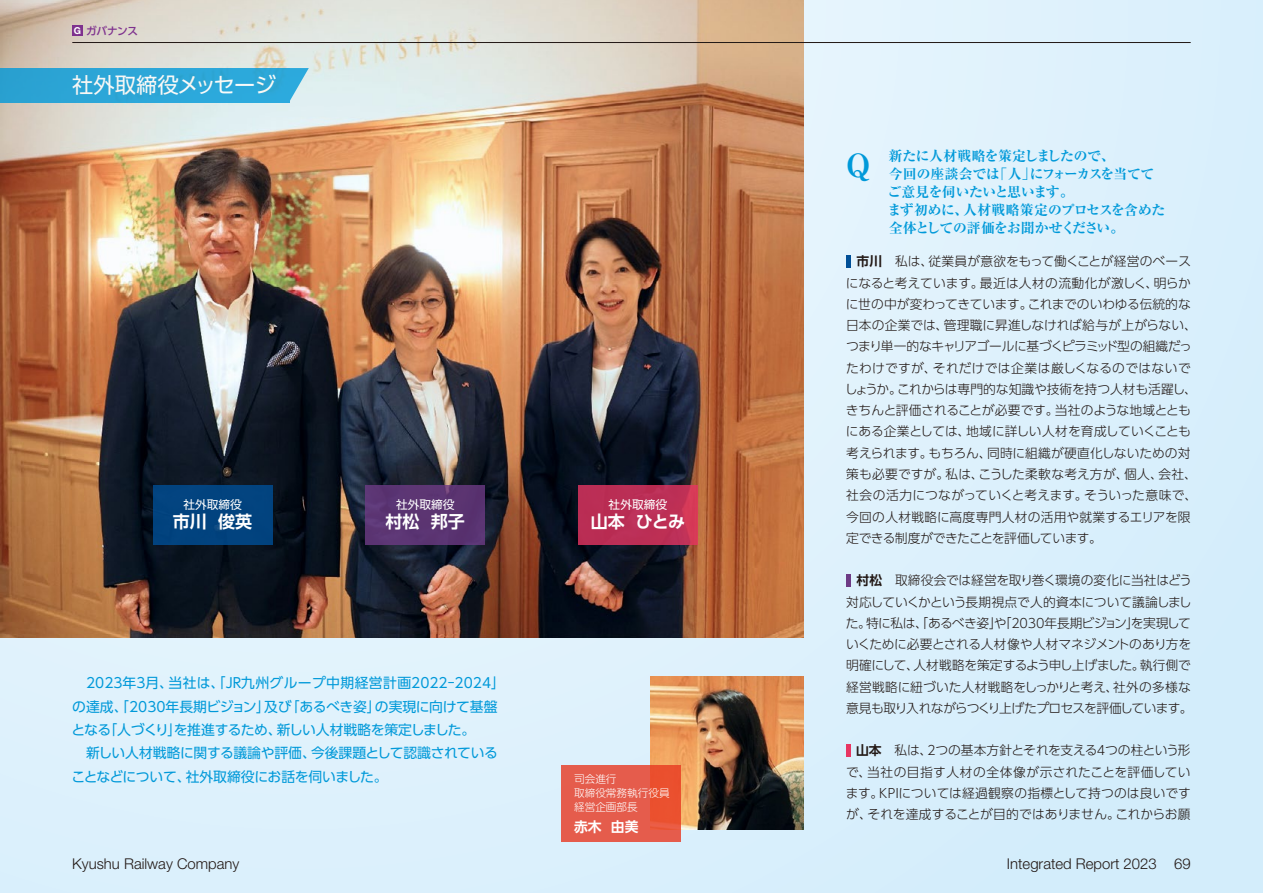
<style>
.page{position:relative;width:1263px;height:893px;background:#dcf0fc}
.page>*{position:absolute;margin:0;border:0;box-sizing:border-box;transform-origin:0 0}
.t1{font:700 expanded 31.95px "Ryumin Pro";color:#0099d9}
.t2{font:21.3px "UD Shin Go Pro";letter-spacing:-.025em;color:#fff}
.t3{font:700 16.95px "UD Shin Go Pro De";color:#fff}
.t4{font:300 14.85px "Helvetica Neue LT Std";color:#221815}
.t5{font:13.8px/23.4px "UD Shin Go Pro";letter-spacing:-.005em;color:#0099d9}
.t6{font:700 expanded 13.8px/18px "Ryumin Pro";letter-spacing:-.03em;color:#0099d9}
.t7{font:700 13.8px "UD Shin Go Pro De";color:#fff}
.t8{font:300 12.75px/21.3px "UD Shin Go Pro";letter-spacing:-.01em;color:#221815}
.t9{font:300 12.75px/21.3px "UD Shin Go Pro";letter-spacing:-.03em;color:#221815}
.t10{font:11.7px "UD Shin Go Pro";color:#fff}
.t11{font:300 10.65px/13.8px "UD Shin Go Pro";color:#fff}
.t12{font:500 10.65px "UD Shin Go Pro";letter-spacing:-.035em;color:#7e318e}
.s1{font-family:"Helvetica Neue LT Std";font-weight:700;font-size:9.6px;color:#fff}
.s2{font-family:"UD Shin Go Pro De";font-weight:700}
</style>
<div class="page">
<img style="left:0;top:0;width:804px;height:638px">
<hr style="left:72px;top:42px;width:1119px;height:1px;background:#221815">
<img style="left:651px;top:676px;width:153px;height:153px">
<svg style="left:561px;top:765px;width:119px;height:77px;background:#e65946"></svg>
<svg style="left:578px;top:485px;width:119px;height:59px;background:#bd2f55"></svg>
<div style="left:366px;top:485px;width:119px;height:59px;background:#5b3472"></div>
<div style="left:153px;top:485px;width:119px;height:59px;background:#02437f"></div>
<svg style="left:289px;top:68px;width:20px;height:34px"></svg>
<div style="left:0;top:68px;width:289px;height:34px;background:#2ca6d7"></div>
<hr style="left:846px;top:255px;width:4px;height:13px;background:#004f97">
<hr style="left:846px;top:574px;width:4px;height:13px;background:#6d3b85">
<hr style="left:846px;top:744px;width:4px;height:13px;background:#e73562">
<div style="left:72px;top:26px;width:11px;height:10px;background:#7e318e"></div>
<p class="t12" style="left:74px;top:22px;width:66px"><span class="s1">G</span> ガバナンス</p>
<h2 class="t2" style="left:72px;top:68px;width:205px">社外取締役メッセージ</h2>
<p class="t10" style="left:183px;top:495px;width:60px">社外取締役</p>
<h3 class="t3" style="left:173px;top:508px;width:81px">市川 俊英</h3>
<p class="t10" style="left:396px;top:495px;width:60px">社外取締役</p>
<h3 class="t3" style="left:386px;top:508px;width:81px">村松 邦子</h3>
<p class="t5" style="left:71px;top:671px;width:435px">　2023年3月、当社は、「JR九州グループ中期経営計画2022-2024」の達成、「2030年長期ビジョン」及び「あるべき姿」の実現に向けて基盤となる「人づくり」を推進するため、新しい人材戦略を策定しました。<br>　新しい人材戦略に関する議論や評価、今後課題として認識されていることなどについて、社外取締役にお話を伺いました。</p>
<p class="t10" style="left:609px;top:495px;width:60px">社外取締役</p>
<h3 class="t3" style="left:591px;top:508px;width:96px">山本 ひとみ</h3>
<p class="t11" style="left:574px;top:772px;width:97px">司会進行<br>取締役常務執行役員経営企画部長</p>
<p class="t7" style="left:574px;top:815px;width:66px">赤木 由美</p>
<h1 class="t1" style="left:846px;top:140px;width:26px">Q</h1>
<p class="t6" style="left:887px;top:146px;width:279px">新たに人材戦略を策定しましたので、<br>今回の座談会では「人」にフォーカスを当ててご意見を伺いたいと思います。<br>まず初めに、人材戦略策定のプロセスを含めた全体としての評価をお聞かせください。</p>
<p class="t8" style="left:845px;top:250px;width:354px;text-indent:12px"><span class="s2">市川</span>　私は、従業員が意欲をもって働くことが経営のベースになると考えています。最近は人材の流動化が激しく、明らかに世の中が変わってきています。これまでのいわゆる伝統的な日本の企業では、管理職に昇進しなければ給与が上がらない、つまり単一的なキャリアゴールに基づくピラミッド型の組織だったわけですが、それだけでは企業は厳しくなるのではないでしょうか。これからは専門的な知識や技術を持つ人材も活躍し、きちんと評価されることが必要です。当社のような地域とともにある企業としては、地域に詳しい人材を育成していくことも考えられます。もちろん、同時に組織が硬直化しないための対策も必要ですが。私は、こうした柔軟な考え方が、個人、会社、社会の活力につながっていくと考えます。そういった意味で、今回の人材戦略に高度専門人材の活用や就業するエリアを限定できる制度ができたことを評価しています。</p>
<p class="t9" style="left:846px;top:569px;width:348px;text-indent:10px"><span class="s2">村松</span>　取締役会では経営を取り巻く環境の変化に当社はどう対応していくかという長期視点で人的資本について議論しました。特に私は、「あるべき姿」や「2030年長期ビジョン」を実現していくために必要とされる人材像や人材マネジメントのあり方を明確にして、人材戦略を策定するよう申し上げました。執行側で経営戦略に紐づいた人材戦略をしっかりと考え、社外の多様な意見も取り入れながらつくり上げたプロセスを評価しています。</p>
<p class="t8" style="left:846px;top:739px;width:347px;text-align:justify;text-indent:10px"><span class="s2">山本</span>　私は、２つの基本方針とそれを支える4つの柱という形で、当社の目指す人材の全体像が示されたことを評価しています。KPIについては経過観察の指標として持つのは良いですが、それを達成することが目的ではありません。これからお願</p>
<p class="t4" style="left:72px;top:855px;width:169px">Kyushu Railway Company</p>
<p class="t4" style="left:1007px;top:855px;width:185px">Integrated Report 2023 69</p>
</div>
